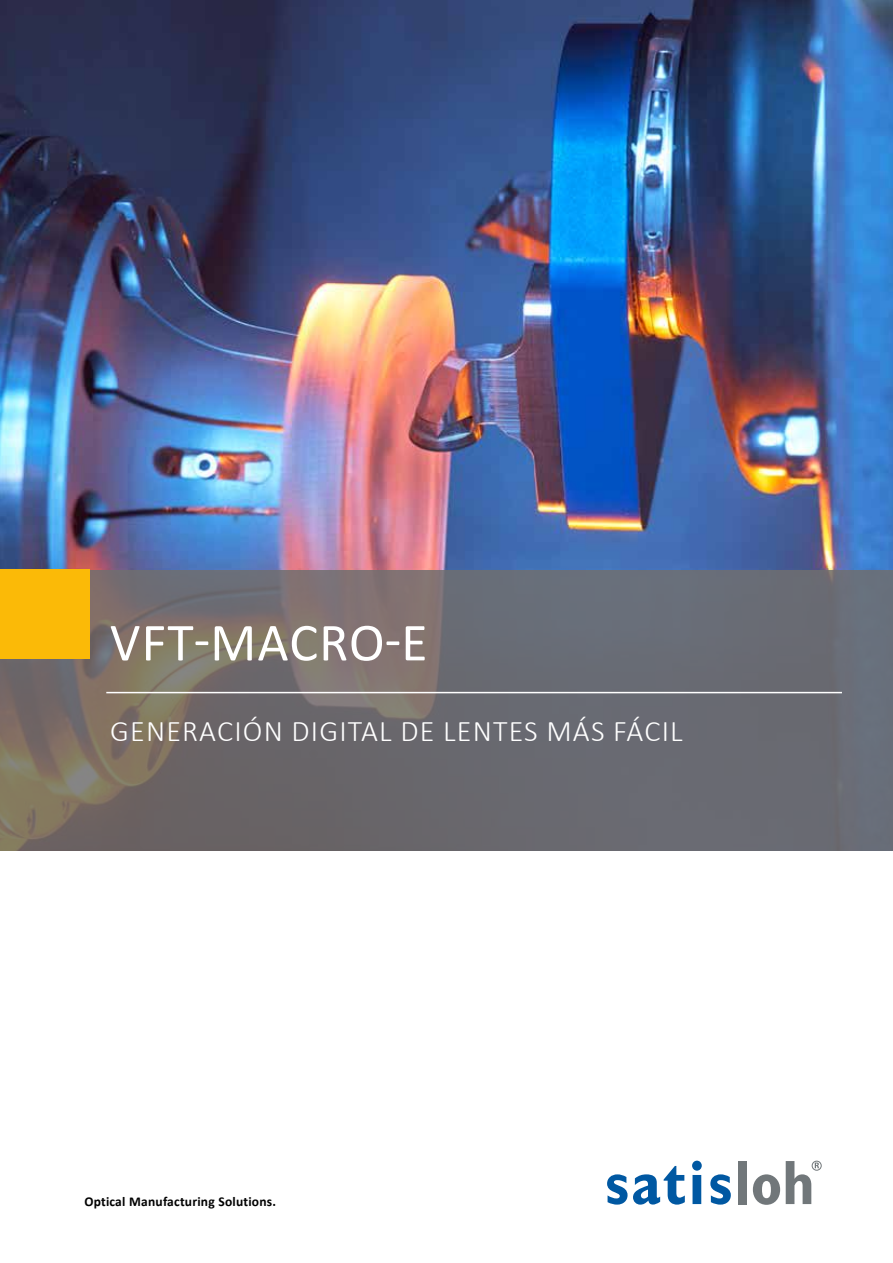
<style>
.page{position:relative;width:893px;height:1263px;background:#fff}
.page>*{position:absolute;margin:0;border:0;box-sizing:border-box;transform-origin:0 0}
.t1{font:54px "Calibri";letter-spacing:.02em;color:#fff}
.t2{font:300 30px "Calibri";letter-spacing:.04em;color:#fff}
.t3{font:700 13.5px "Calibri";letter-spacing:.015em;color:#000}
</style>
<div class="page">
<img style="left:0;top:0;width:893px;height:570px">
<svg style="left:0;top:570px;width:893px;height:280px;background:#6f6c6e"></svg>
<div style="left:0;top:570px;width:89px;height:89px;background:#fbba07"></div>
<svg style="left:607px;top:1174px;width:20px;height:30px"></svg>
<svg style="left:633px;top:1166px;width:52px;height:38px"></svg>
<svg style="left:692px;top:1161px;width:10px;height:43px"></svg>
<svg style="left:710px;top:1174px;width:21px;height:30px"></svg>
<div style="left:738px;top:1161px;width:9px;height:43px;background:#71777a"></div>
<svg style="left:753px;top:1174px;width:27px;height:31px"></svg>
<svg style="left:786px;top:1161px;width:33px;height:43px"></svg>
<div style="left:812px;top:1161px;width:9px;height:9px;border:1px solid #71777a;border-radius:50%"></div>
<hr style="left:106px;top:692px;width:736px;height:1px;background:#fff">
<h1 class="t1" style="left:110px;top:605px;width:319px">VFT-MACRO-E</h1>
<p class="t2" style="left:110px;top:712px;width:574px">GENERACIÓN DIGITAL DE LENTES MÁS FÁCIL</p>
<p class="t3" style="left:84px;top:1191px;width:193px">Optical Manufacturing Solutions.</p>
</div>
